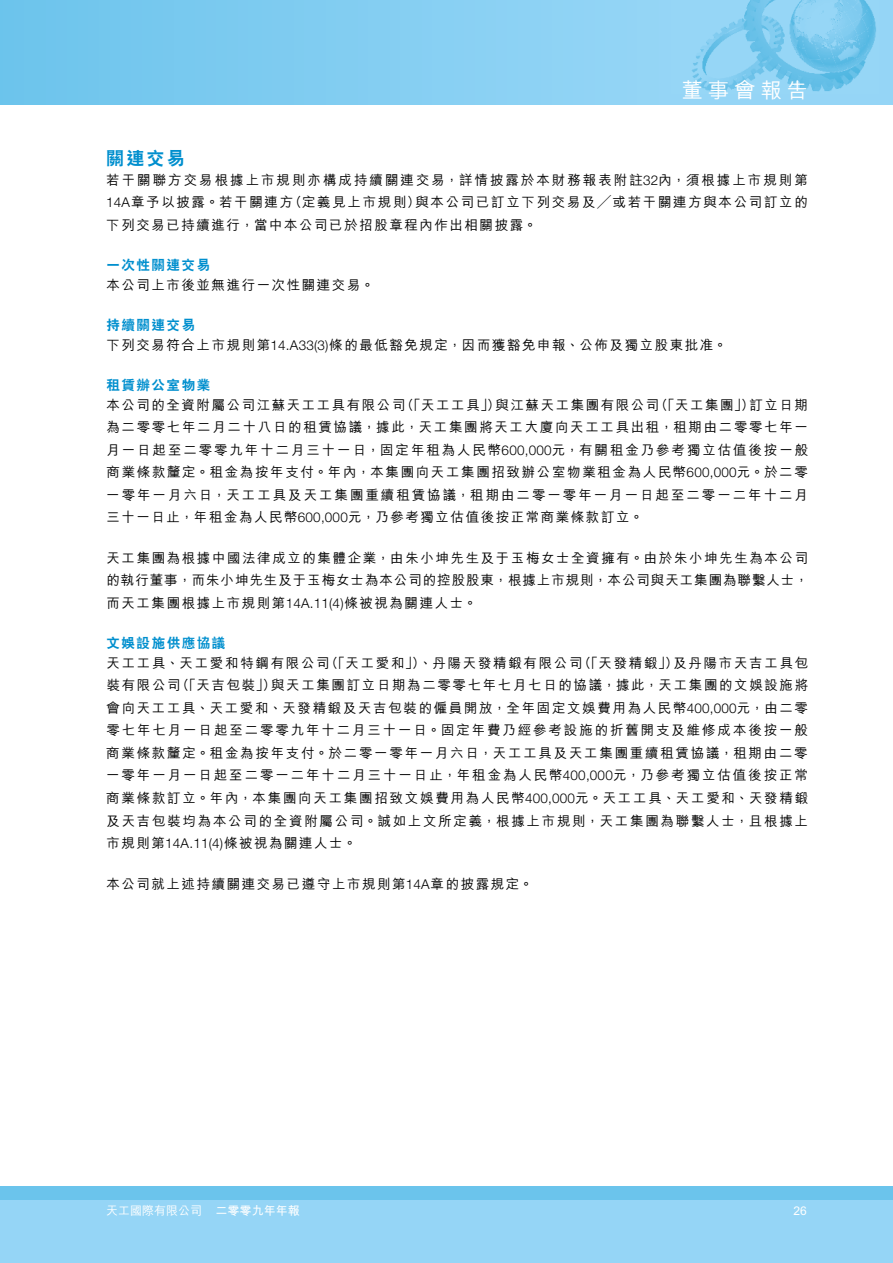
<style>
.page{position:relative;width:893px;height:1263px;background:#fff}
.page>*{position:absolute;margin:0;border:0;box-sizing:border-box;transform-origin:0 0}
.t1{font:500 21px "M Hei HK";letter-spacing:.25em;color:#fff}
.t2{font:800 18px "C Hei 2 HK";color:#008fce}
.t3{font:500 13.5px/22.5px "M Hei HK";letter-spacing:.125em;color:#000}
.t4{font:500 13.5px/22.5px "M Hei HK";letter-spacing:.145em;color:#000;text-align:right}
.t5{font:800 13.5px "C Hei 2 HK";letter-spacing:.115em;color:#008fce}
.t6{font:700 12px "M Hei HK";color:#fff}
.t7{font:500 12px "M Hei HK";color:#fff}
.s1{font-family:"Helvetica Neue LT Std";font-weight:300}
</style>
<div class="page">
<div style="left:0;top:0;width:893px;height:105px;background:linear-gradient(to right,#6fc5ed,#9dd8f8)"></div>
<div style="left:0;top:1196px;width:893px;height:67px;background:#95d5f6"></div>
<div style="left:0;top:1186px;width:893px;height:14px;background:#6bc4ec"></div>
<img style="left:672px;top:0;width:206px;height:94px">
<hr style="left:0;top:0;width:1px;height:105px;background:#6bc4ec">
<h1 class="t1" style="left:682px;top:75px;width:127px">董事會報告</h1>
<h2 class="t2" style="left:106px;top:146px;width:80px">關連交易</h2>
<p class="t4" style="left:106px;top:168px;width:703px">若干關聯方交易根據上市規則亦構成持續關連交易，詳情披露於本財務報表附註<span class="s1">32</span>內，須根據上市規則第與本公司已訂立下列交易及╱或若干關連方與本公司訂立的</p>
<p class="t3" style="left:106px;top:190px;width:432px"><span class="s1">14A</span>章予以披露。若干關連方<br>下列交易已持續進行，當中本公司已於招股章程內作出相關披露。</p>
<p class="t5" style="left:106px;top:256px;width:105px">一次性關連交易</p>
<p class="t3" style="left:106px;top:273px;width:269px">本公司上市後並無進行一次性關連交易。</p>
<p class="t5" style="left:106px;top:316px;width:90px">持續關連交易</p>
<p class="t3" style="left:106px;top:333px;width:622px">下列交易符合上市規則第<span class="s1">14.A33 )3(</span> 條的最低豁免規定，因而獲豁免申報、公佈及獨立股東批准。</p>
<p class="t5" style="left:106px;top:376px;width:105px">租賃辦公室物業</p>
<p class="t3" style="left:288px;top:190px;width:133px">（定義見上市規則）</p>
<p class="t3" style="left:496px;top:393px;width:165px">與江蘇天工集團有限公司</p>
<p class="t3" style="left:654px;top:393px;width:101px">（「天工集團」）</p>
<p class="t3" style="left:106px;top:393px;width:703px">本公司的全資附屬公司江蘇天工工具有限公司<br>為二零零七年二月二十八日的租賃協議，據此，天工集團將天工大廈向天工工具出租，租期由二零零七年一月一日起至二零零九年十二月三十一日，固定年租為人民幣<span class="s1">600,000</span>元，有關租金乃參考獨立估值後按一般商業條款釐定。租金為按年支付。年內，本集團向天工集團招致辦公室物業租金為人民幣<span class="s1">600,000</span>元。於二零一零年一月六日，天工工具及天工集團重續租賃協議，租期由二零一零年一月一日起至二零一二年十二月三十一日止，年租金為人民幣<span class="s1">600,000</span>元，乃參考獨立估值後按正常商業條款訂立。</p>
<p class="t3" style="left:106px;top:546px;width:703px;text-align:justify">天工集團為根據中國法律成立的集體企業，由朱小坤先生及于玉梅女士全資擁有。由於朱小坤先生為本公司的執行董事，而朱小坤先生及于玉梅女士為本公司的控股股東，根據上市規則，本公司與天工集團為聯繫人士，而天工集團根據上市規則第<span class="s1">14A.11 )4(</span> 條被視為關連人士。</p>
<p class="t5" style="left:107px;top:634px;width:120px">文娛設施供應協議</p>
<p class="t3" style="left:673px;top:651px;width:136px">及丹陽市天吉工具包</p>
<p class="t3" style="left:749px;top:393px;width:60px">訂立日期</p>
<p class="t3" style="left:401px;top:393px;width:101px">（「天工工具」）</p>
<p class="t3" style="left:271px;top:651px;width:539px;text-indent:-165px">天工工具、天工愛和特鋼有限公司<br>與天工集團訂立日期為二零零七年七月七日的協議，據此，天工集團的文娛設施將</p>
<p class="t3" style="left:325px;top:651px;width:259px">（「天工愛和」）、丹陽天發精鍛有限公司</p>
<p class="t3" style="left:578px;top:651px;width:102px">（「天發精鍛」）</p>
<p class="t3" style="left:176px;top:673px;width:102px">（「天吉包裝」）</p>
<p class="t3" style="left:106px;top:673px;width:703px">裝有限公司<br>會向天工工具、天工愛和、天發精鍛及天吉包裝的僱員開放，全年固定文娛費用為人民幣<span class="s1">400,000</span>元，由二零零七年七月一日起至二零零九年十二月三十一日。固定年費乃經參考設施的折舊開支及維修成本後按一般商業條款釐定。租金為按年支付。於二零一零年一月六日，天工工具及天工集團重續租賃協議，租期由二零一零年一月一日起至二零一二年十二月三十一日止，年租金為人民幣<span class="s1">400,000</span>元，乃參考獨立估值後按正常商業條款訂立。年內，本集團向天工集團招致文娛費用為人民幣<span class="s1">400,000</span>元。天工工具、天工愛和、天發精鍛及天吉包裝均為本公司的全資附屬公司。誠如上文所定義，根據上市規則，天工集團為聯繫人士，且根據上市規則第<span class="s1">14A.11 )4(</span> 條被視為關連人士。</p>
<p class="t3" style="left:106px;top:871px;width:428px">本公司就上述持續關連交易已遵守上市規則第<span class="s1">14A</span>章的披露規定。</p>
<p class="t7" style="left:106px;top:1202px;width:97px">天工國際有限公司</p>
<p class="t6" style="left:216px;top:1202px;width:85px">二零零九年年報</p>
<p class="t6" style="left:793px;top:1202px;width:15px">26</p>
</div>
